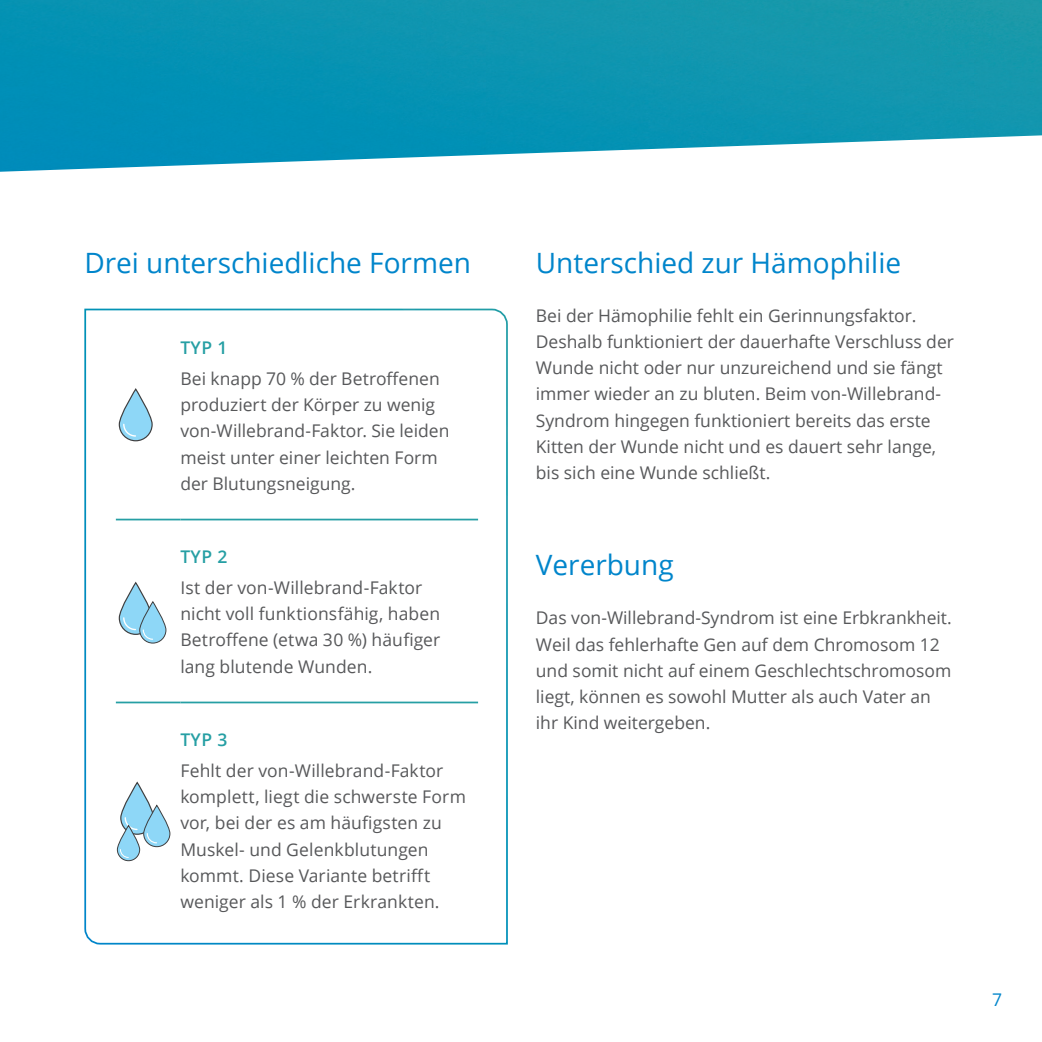
<style>
.page{position:relative;width:1042px;height:1042px;background:#fff}
.page>*{position:absolute;margin:0;border:0;box-sizing:border-box;transform-origin:0 0}
.t1{font:28px "Open Sans";color:#0085cb}
.t2{font:17.5px/26.2px "Open Sans";color:#57585a}
.t3{font:600 17.5px "Open Sans";letter-spacing:.02em;color:#269fa4}
.t4{font:17.5px "Open Sans";color:#0085cb}
</style>
<div class="page">
<img style="left:0;top:0;width:1042px;height:172px">
<svg style="left:84px;top:308px;width:424px;height:637px"></svg>
<h1 class="t1" style="left:84px;top:243px;width:388px">Drei unterschiedliche Formen</h1>
<p class="t3" style="left:180px;top:335px;width:48px">TYP 1</p>
<p class="t2" style="left:180px;top:365px;width:271px">Bei knapp 70 % der Betroffenen produziert der Körper zu wenig von-Willebrand-Faktor. Sie leiden meist unter einer leichten Form der Blutungsneigung.</p>
<p class="t3" style="left:180px;top:544px;width:48px">TYP 2</p>
<p class="t2" style="left:180px;top:574px;width:261px">Ist der von-Willebrand-Faktor nicht voll funktionsfähig, haben<br>Betroffene (etwa 30 %) häufiger lang blutende Wunden.</p>
<p class="t3" style="left:180px;top:727px;width:48px">TYP 3</p>
<p class="t2" style="left:180px;top:757px;width:287px">Fehlt der von-Willebrand-Faktor komplett, liegt die schwerste Form vor, bei der es am häufigsten zu<br>Muskel- und Gelenkblutungen kommt. Diese Variante betrifft weniger als 1 % der Erkrankten.</p>
<h1 class="t1" style="left:536px;top:243px;width:367px">Unterschied zur Hämophilie</h1>
<p class="t2" style="left:536px;top:302px;width:419px">Bei der Hämophilie fehlt ein Gerinnungsfaktor.<br>Deshalb funktioniert der dauerhafte Verschluss der Wunde nicht oder nur unzureichend und sie fängt immer wieder an zu bluten. Beim von-Willebrand-Syndrom hingegen funktioniert bereits das erste Kitten der Wunde nicht und es dauert sehr lange, bis sich eine Wunde schließt.</p>
<h1 class="t1" style="left:536px;top:546px;width:139px">Vererbung</h1>
<p class="t2" style="left:536px;top:604px;width:417px">Das von-Willebrand-Syndrom ist eine Erbkrankheit.<br>Weil das fehlerhafte Gen auf dem Chromosom 12 und somit nicht auf einem Geschlechtschromosom liegt, können es sowohl Mutter als auch Vater an ihr Kind weitergeben.</p>
<p class="t4" style="left:992px;top:988px;width:12px">7</p>
</div>
